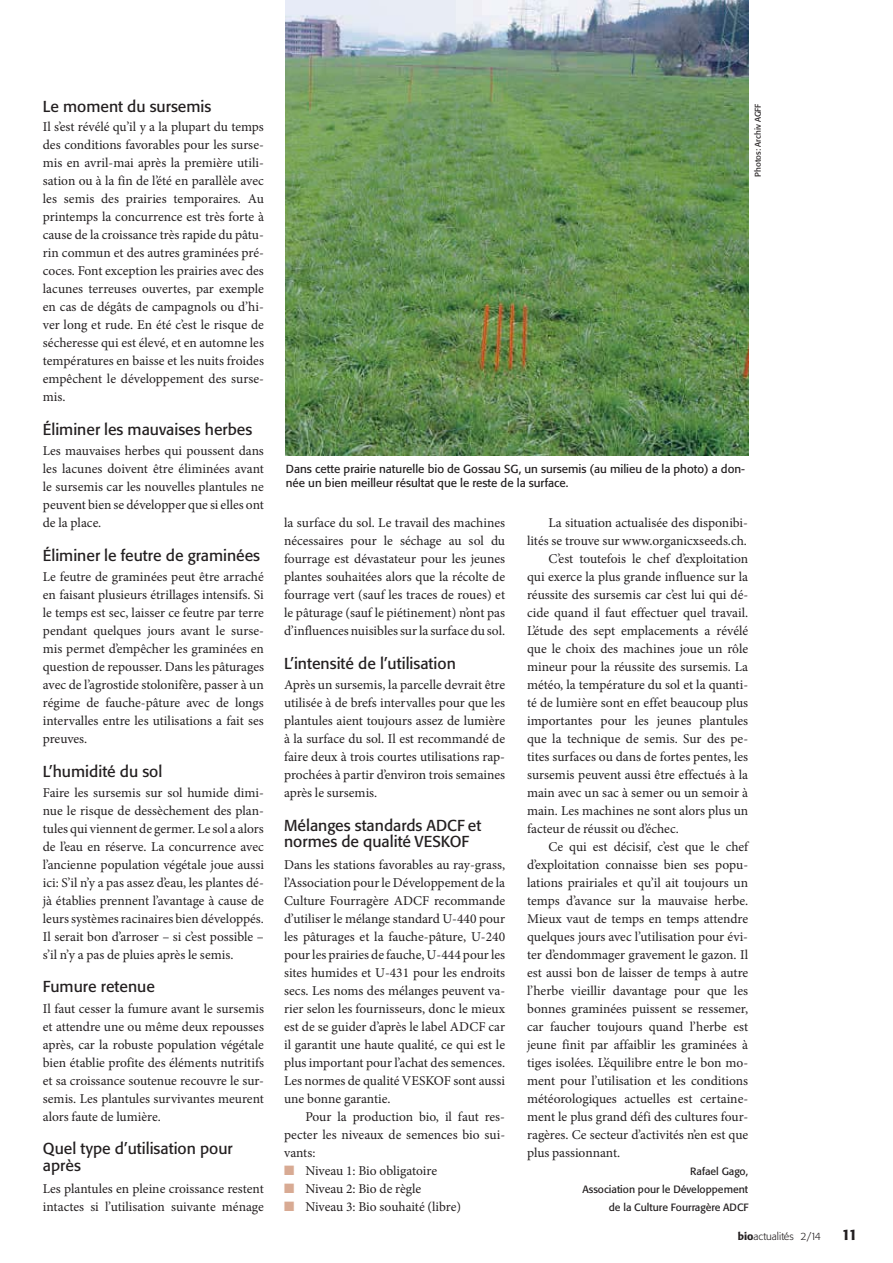
<style>
.page{position:relative;width:893px;height:1263px;background:#fff}
.page>*{position:absolute;margin:0;border:0;box-sizing:border-box;transform-origin:0 0}
.t1{font:15.75px/16.5px "Formata BQ";color:#231f20}
.t2{font:500 15px "Formata BQ";color:#231f20}
.t3{font:13.5px/18px "Minion Pro";color:#231f20;text-align:justify}
.t4{font:11.55px/14.5px "Formata BQ";color:#231f20}
.t5{font:10.5px/18px "Formata BQ";color:#231f20;text-align:right}
.t6{font:300 10.5px "Formata BQ";color:#231f20}
.t7{font:8.25px "Formata BQ";color:#231f20}
.s1{color:#d8aa93}
.s2{font-weight:500}
</style>
<div class="page">
<img style="left:285px;top:0;width:464px;height:455px">
<p class="t1" style="left:43px;top:99px;width:170px">Le moment du sursemis</p>
<p class="t3" style="left:43px;top:119px;width:223px">Il s’est révélé qu’il y a la plupart du temps des conditions favorables pour les surse&shy;mis en avril-mai après la première utili&shy;sation ou à la fin de l’été en parallèle avec les semis des prairies temporaires. Au printemps la concurrence est très forte à cause de la croissance très rapide du pâtu&shy;rin commun et des autres graminées pré&shy;coces. Font exception les prairies avec des lacunes terreuses ouvertes, par exemple en cas de dégâts de campagnols ou d’hi&shy;ver long et rude. En été c’est le risque de sécheresse qui est élevé, et en automne les températures en baisse et les nuits froides empêchent le développement des surse&shy;mis.</p>
<p class="t1" style="left:43px;top:422px;width:211px">Éliminer les mauvaises herbes</p>
<p class="t3" style="left:43px;top:443px;width:223px">Les mauvaises herbes qui poussent dans les lacunes doivent être éliminées avant le sursemis car les nouvelles plantules ne peuvent bien se développer que si elles ont de la place.</p>
<p class="t1" style="left:43px;top:548px;width:219px">Éliminer le feutre de graminées</p>
<p class="t3" style="left:43px;top:569px;width:223px">Le feutre de graminées peut être arraché en faisant plusieurs étrillages intensifs. Si le temps est sec, laisser ce feutre par terre pendant quelques jours avant le surse&shy;mis permet d’empêcher les graminées en question de repousser. Dans les pâturages avec de l’agrostide stolonifère, passer à un régime de fauche-pâture avec de longs intervalles entre les utilisations a fait ses preuves.</p>
<p class="t1" style="left:43px;top:763px;width:121px">L’humidité du sol</p>
<p class="t3" style="left:43px;top:785px;width:223px">Faire les sursemis sur sol humide dimi&shy;nue le risque de dessèchement des plan&shy;tules qui viennent de germer. Le sol a alors de l’eau en réserve. La concurrence avec l’ancienne population végétale joue aussi ici: S’il n’y a pas assez d’eau, les plantes dé&shy;jà établies prennent l’avantage à cause de leurs systèmes racinaires bien développés.<br>Il serait bon d’arroser – si c’est possible – s’il n’y a pas de pluies après le semis.</p>
<p class="t1" style="left:43px;top:979px;width:114px">Fumure retenue</p>
<p class="t3" style="left:43px;top:1001px;width:223px">Il faut cesser la fumure avant le sursemis et attendre une ou même deux repousses après, car la robuste population végétale bien établie profite des éléments nutritifs et sa croissance soutenue recouvre le sur&shy;semis. Les plantules survivantes meurent alors faute de lumière.</p>
<p class="t1" style="left:43px;top:1141px;width:191px">Quel type d’utilisation pour après</p>
<p class="t3" style="left:43px;top:1181px;width:223px">Les plantules en pleine croissance restent intactes si l’utilisation suivante ménage</p>
<p class="t7" style="left:754px;top:177px;width:74px;rotate:-90deg">Photos: Archiv AGFF</p>
<p class="t4" style="left:286px;top:462px;width:461px">Dans cette prairie naturelle bio de Gossau SG, un sursemis (au milieu de la photo) a don&shy;née un bien meilleur résultat que le reste de la surface.</p>
<p class="t3" style="left:284px;top:515px;width:223px">la surface du sol. Le travail des machines nécessaires pour le séchage au sol du fourrage est dévastateur pour les jeunes plantes souhaitées alors que la récolte de fourrage vert (sauf les traces de roues) et le pâturage (sauf le piétinement) n’ont pas d’influences nuisibles sur la surface du sol.</p>
<p class="t1" style="left:284px;top:656px;width:173px">L’intensité de l’utilisation</p>
<p class="t3" style="left:284px;top:677px;width:223px">Après un sursemis, la parcelle devrait être utilisée à de brefs intervalles pour que les plantules aient toujours assez de lumière à la surface du sol. Il est recommandé de faire deux à trois courtes utilisations rap&shy;prochées à partir d’environ trois semaines après le sursemis.</p>
<p class="t1" style="left:284px;top:817px;width:199px">Mélanges standards ADCF et normes de qualité VESKOF</p>
<p class="t3" style="left:284px;top:857px;width:223px">Dans les stations favorables au ray-grass, l’Association pour le Développement de la Culture Fourragère ADCF recommande d’utiliser le mélange standard U-440 pour les pâturages et la fauche-pâture, U-240 pour les prairies de fauche, U-444 pour les sites humides et U-431 pour les endroits secs. Les noms des mélanges peuvent va&shy;rier selon les fournisseurs, donc le mieux est de se guider d’après le label ADCF car il garantit une haute qualité, ce qui est le plus important pour l’achat des semences.<br>Les normes de qualité VESKOF sont aussi une bonne garantie.</p>
<p class="t3" style="left:284px;top:1109px;width:223px;text-indent:21px">Pour la production bio, il faut res&shy;pecter les niveaux de semences bio sui&shy;vants:</p>
<p class="t3" style="left:284px;top:1163px;width:154px"><span class="s1">■</span> Niveau 1: Bio obligatoire</p>
<p class="t3" style="left:284px;top:1181px;width:139px"><span class="s1">■</span> Niveau 2: Bio de règle</p>
<p class="t3" style="left:284px;top:1199px;width:178px"><span class="s1">■</span> Niveau 3: Bio souhaité (libre)</p>
<p class="t3" style="left:548px;top:515px;width:201px">La situation actualisée des disponibi-</p>
<p class="t3" style="left:527px;top:533px;width:221px">lités se trouve sur www.organicxseeds.ch.</p>
<p class="t3" style="left:548px;top:551px;width:201px">C’est toutefois le chef d’exploitation</p>
<p class="t3" style="left:527px;top:569px;width:222px">qui exerce la plus grande influence sur la</p>
<p class="t3" style="left:527px;top:587px;width:223px">réussite des sursemis car c’est lui qui dé-</p>
<p class="t3" style="left:527px;top:605px;width:223px">cide quand il faut effectuer quel travail.</p>
<p class="t3" style="left:527px;top:623px;width:223px">L’étude des sept emplacements a révélé</p>
<p class="t3" style="left:527px;top:641px;width:223px">que le choix des machines joue un rôle</p>
<p class="t3" style="left:527px;top:659px;width:223px">mineur pour la réussite des sursemis. La</p>
<p class="t3" style="left:527px;top:677px;width:223px">météo, la température du sol et la quanti-</p>
<p class="t3" style="left:527px;top:695px;width:223px">té de lumière sont en effet beaucoup plus</p>
<p class="t3" style="left:527px;top:713px;width:222px">importantes pour les jeunes plantules</p>
<p class="t3" style="left:527px;top:731px;width:223px">que la technique de semis. Sur des pe-</p>
<p class="t3" style="left:527px;top:749px;width:223px">tites surfaces ou dans de fortes pentes, les</p>
<p class="t3" style="left:527px;top:767px;width:223px">sursemis peuvent aussi être effectués à la</p>
<p class="t3" style="left:527px;top:785px;width:222px">main avec un sac à semer ou un semoir à</p>
<p class="t3" style="left:527px;top:803px;width:223px">main. Les machines ne sont alors plus un</p>
<p class="t3" style="left:527px;top:821px;width:153px">facteur de réussit ou d’échec.</p>
<p class="t3" style="left:548px;top:839px;width:201px">Ce qui est décisif, c’est que le chef</p>
<p class="t3" style="left:527px;top:857px;width:222px">d’exploitation connaisse bien ses popu-</p>
<p class="t3" style="left:527px;top:875px;width:222px">lations prairiales et qu’il ait toujours un</p>
<p class="t3" style="left:527px;top:893px;width:222px">temps d’avance sur la mauvaise herbe.</p>
<p class="t3" style="left:527px;top:911px;width:223px">Mieux vaut de temps en temps attendre</p>
<p class="t3" style="left:527px;top:929px;width:222px">quelques jours avec l’utilisation pour évi-</p>
<p class="t3" style="left:527px;top:947px;width:222px">ter d’endommager gravement le gazon. Il</p>
<p class="t3" style="left:527px;top:965px;width:223px">est aussi bon de laisser de temps à autre</p>
<p class="t3" style="left:527px;top:983px;width:222px">l’herbe vieillir davantage pour que les</p>
<p class="t3" style="left:527px;top:1001px;width:222px">bonnes graminées puissent se ressemer,</p>
<p class="t3" style="left:527px;top:1018px;width:223px">car faucher toujours quand l’herbe est</p>
<p class="t3" style="left:527px;top:1036px;width:222px">jeune finit par affaiblir les graminées à</p>
<p class="t3" style="left:527px;top:1054px;width:223px">tiges isolées. L’équilibre entre le bon mo-</p>
<p class="t3" style="left:527px;top:1072px;width:223px">ment pour l’utilisation et les conditions</p>
<p class="t3" style="left:527px;top:1090px;width:223px">météorologiques actuelles est certaine-</p>
<p class="t3" style="left:527px;top:1108px;width:223px">ment le plus grand défi des cultures four-</p>
<p class="t3" style="left:527px;top:1126px;width:223px">ragères. Ce secteur d’activités n’en est que</p>
<p class="t3" style="left:527px;top:1144px;width:95px">plus passionnant.</p>
<p class="t5" style="left:582px;top:1163px;width:168px">Rafael Gago,<br>Association pour le Développement de la Culture Fourragère ADCF</p>
<p class="t6" style="left:738px;top:1231px;width:85px"><span class="s2">bio</span>actualités 2/14</p>
<p class="t2" style="left:842px;top:1228px;width:17px">11</p>
</div>
